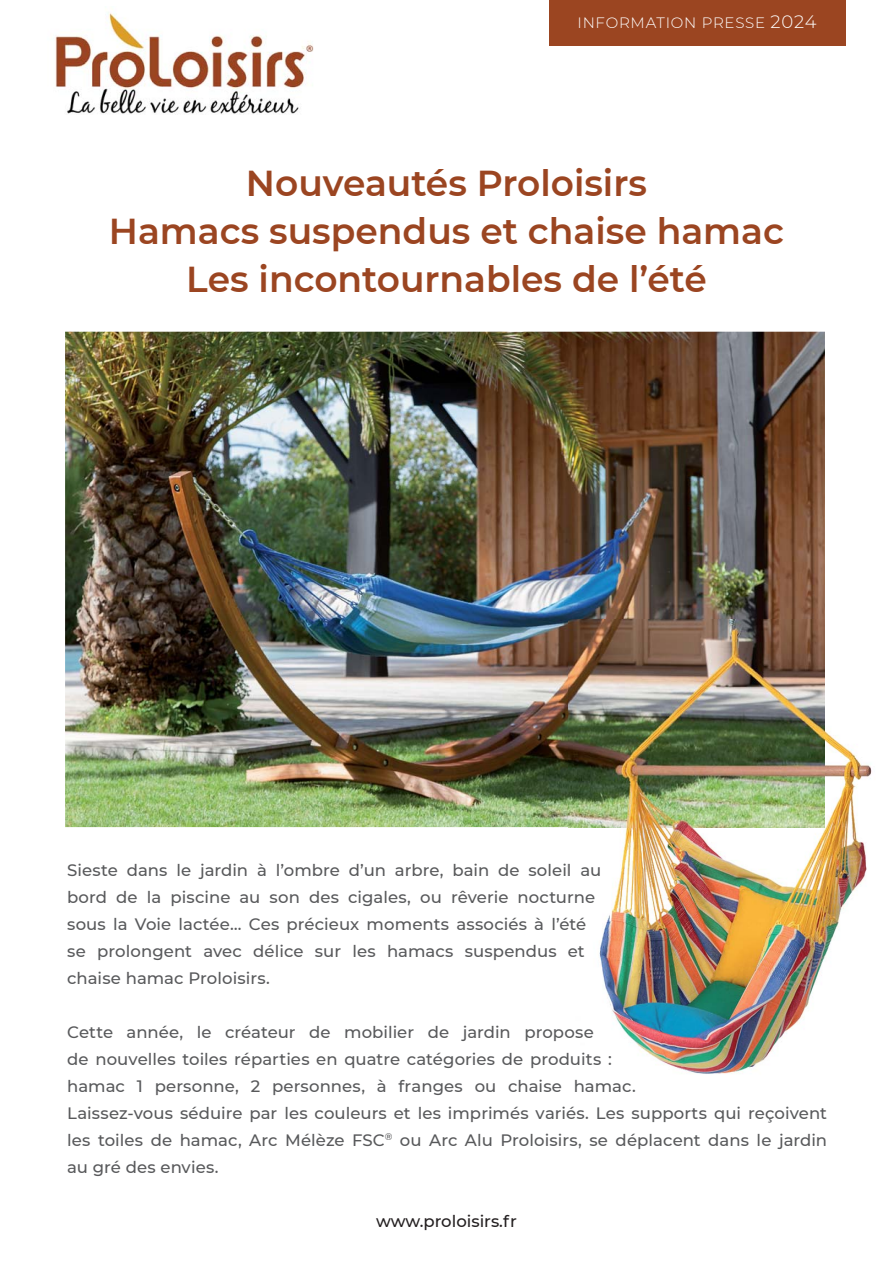
<style>
.page{position:relative;width:893px;height:1263px;background:#fff}
.page>*{position:absolute;margin:0;border:0;box-sizing:border-box;transform-origin:0 0}
.t1{font:600 36px/48px "Montserrat";color:#9b4521;text-align:center}
.t2{font:500 16.5px/27px "Montserrat";letter-spacing:.005em;color:#58595b}
.t3{font:500 16.5px "Montserrat";color:#231f20}
.t4{font:300 15px "Montserrat";letter-spacing:.05em;color:#fff}
.s1{font-size:18px}
.s2{color:#5a5b5d}
</style>
<div class="page">
<img style="left:65px;top:332px;width:760px;height:495px">
<div style="left:549px;top:0;width:296px;height:45px;background:#9b4521"></div>
<img style="left:55px;top:13px;width:259px;height:101px">
<img style="left:568px;top:731px;width:304px;height:343px">
<img style="left:568px;top:863px;width:33px;height:16px">
<img style="left:568px;top:890px;width:27px;height:16px">
<img style="left:568px;top:917px;width:18px;height:16px">
<img style="left:568px;top:944px;width:17px;height:16px">
<img style="left:568px;top:1025px;width:26px;height:16px">
<img style="left:568px;top:1052px;width:44px;height:16px">
<img style="left:568px;top:620px;width:257px;height:207px">
<p class="t4" style="left:577px;top:13px;width:241px">INFORMATION PRESSE <span class="s1">2024</span></p>
<h1 class="t1" style="left:109px;top:159px;width:677px">Nouveautés Proloisirs<br>Hamacs suspendus et chaise hamac<br>Les incontournables de l’été</h1>
<p class="t2" style="left:67px;top:856px;width:536px">Sieste dans le jardin à l’ombre d’un arbre, bain de soleil au bord de la piscine au son des cigales, ou rêverie nocturne sous la Voie lactée… Ces précieux moments associés à l’été se prolongent avec délice sur les hamacs suspendus chaise hamac Proloisirs.</p>
<p class="t2" style="left:568px;top:937px;width:18px">et</p>
<p class="t2" style="left:67px;top:1018px;width:761px">Cette année, le créateur de mobilier de jardin propose<br>de nouvelles toiles réparties en quatre catégories de prod<span class="s2">ui</span>ts :<br>hamac 1 personne, 2 personnes, à franges ou chaise<br>Laissez-vous séduire par les couleurs et les imprimés variés. Les supports qui reçoivent les toiles de hamac, Arc Mélèze FSC<sup>®</sup> ou Arc Alu Proloisirs, se déplacent dans le jardin au gré des envies.</p>
<p class="t2" style="left:574px;top:1072px;width:64px">hamac.</p>
<p class="t3" style="left:376px;top:1210px;width:142px">www.proloisirs.fr</p>
</div>
